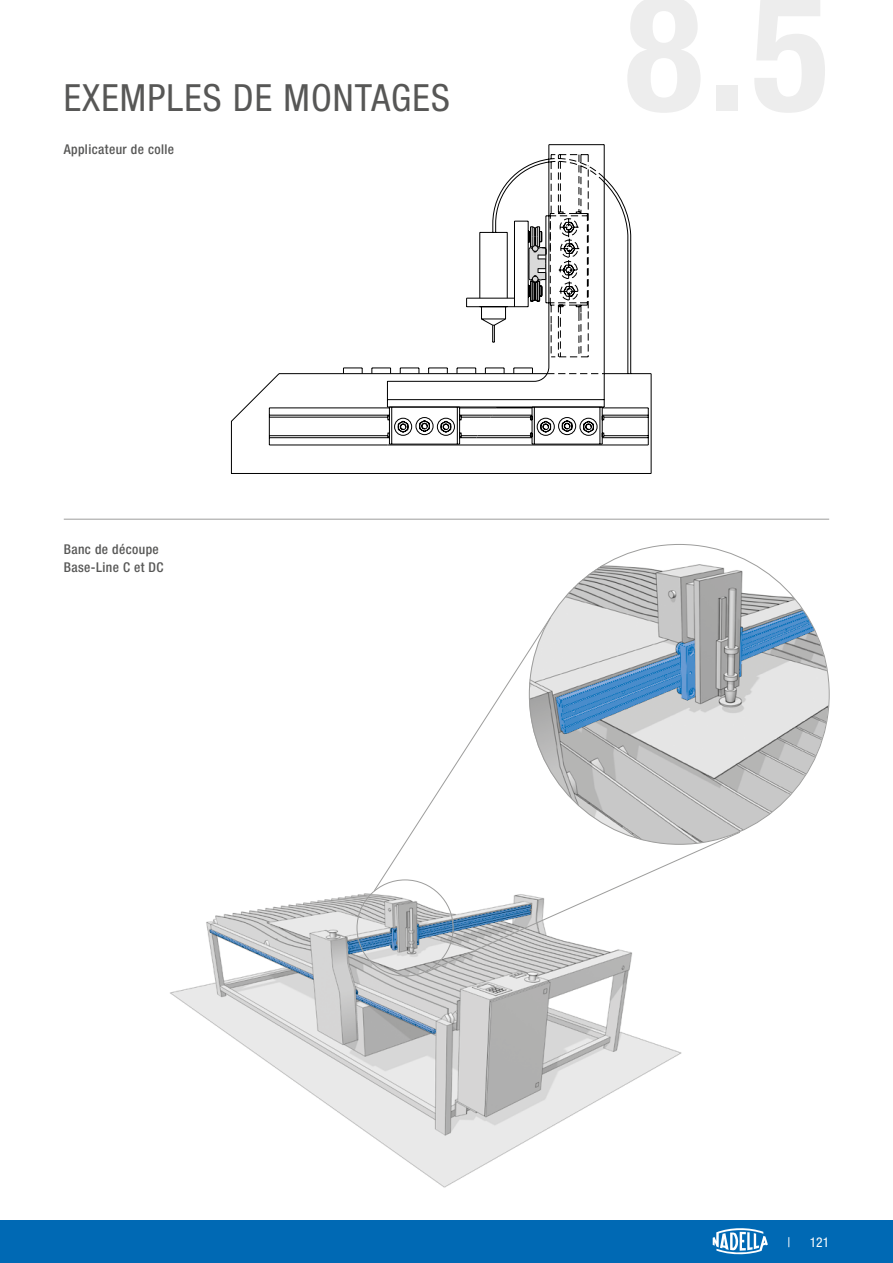
<style>
.page{position:relative;width:893px;height:1263px;background:#fff}
.page>*{position:absolute;margin:0;border:0;box-sizing:border-box;transform-origin:0 0}
.t1{font:condensed 37.5px "Helvetica Neue LTW1 G";letter-spacing:.03em;color:#575756}
.t2{font:500 condensed 13.5px/18px "Helvetica Neue LTW1 G";letter-spacing:.03em;color:#575756}
.t3{font:condensed 13.5px "Helvetica Neue LTW1 G";color:#fff}
</style>
<div class="page">
<div style="left:0;top:1220px;width:893px;height:43px;background:#0069b4"></div>
<svg style="left:713px;top:1228px;width:55px;height:26px"></svg>
<img style="left:170px;top:891px;width:512px;height:297px">
<img style="left:417px;top:905px;width:7px;height:40px">
<img style="left:550px;top:550px;width:278px;height:282px">
<img style="left:739px;top:610px;width:64px;height:67px">
<svg style="left:373px;top:617px;width:178px;height:275px"></svg>
<svg style="left:424px;top:831px;width:317px;height:142px"></svg>
<svg style="left:231px;top:144px;width:421px;height:330px"></svg>
<svg style="left:394px;top:154px;width:211px;height:282px"></svg>
<hr style="left:64px;top:519px;width:765px;height:1px;background:#9d9d9c">
<h1 class="t1" style="left:64px;top:75px;width:387px">EXEMPLES DE MONTAGES</h1>
<p class="t2" style="left:64px;top:140px;width:112px">Applicateur de colle</p>
<p class="t2" style="left:64px;top:540px;width:101px">Banc de découpe<br>Base-Line C et DC</p>
<p class="t3" style="left:787px;top:1234px;width:4px">|</p>
<p class="t3" style="left:810px;top:1234px;width:21px">121</p>
</div>
